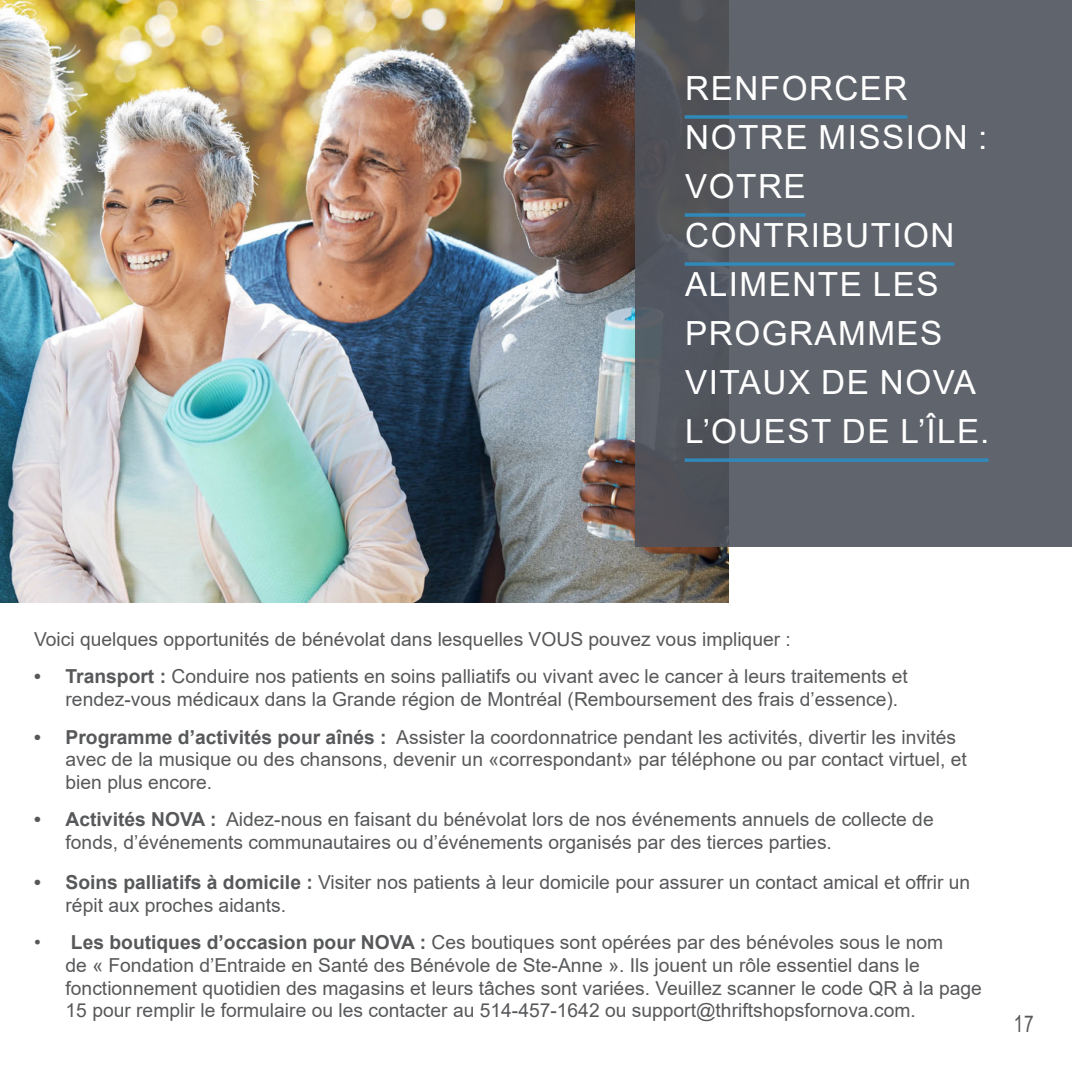
<style>
.page{position:relative;width:1072px;height:1072px;background:#fff}
.page>*{position:absolute;margin:0;border:0;box-sizing:border-box;transform-origin:0 0}
.SUBHEADER{font:33.25px/49px "Arial";letter-spacing:.045em;color:#fff}
.CC{font:23.1px "Arial Narrow";color:#57585a;scale:.91 1}
.body_text{font:19.25px/22.8px "Arial";color:#57585a}
.s1{font-weight:700}
</style>
<div class="page">
<img style="left:0;top:0;width:728px;height:602px">
<div style="left:635px;top:0;width:436px;height:546px;background:linear-gradient(to right,#565960,#646971)"></div>
<svg style="left:684px;top:115px;width:223px;height:4px"></svg>
<svg style="left:684px;top:213px;width:121px;height:4px"></svg>
<svg style="left:684px;top:262px;width:270px;height:4px"></svg>
<svg style="left:684px;top:458px;width:304px;height:4px"></svg>
<p class="SUBHEADER" style="left:685px;top:64px;width:224px">RENFORCER</p>
<p class="SUBHEADER" style="left:685px;top:113px;width:304px">NOTRE MISSION :<br>VOTRE</p>
<p class="SUBHEADER" style="left:685px;top:211px;width:271px">CONTRIBUTION</p>
<p class="SUBHEADER" style="left:685px;top:260px;width:306px">ALIMENTE LES<br>PROGRAMMES<br>VITAUX DE NOVA<br>L’OUEST DE L’ÎLE.</p>
<p class="body_text" style="left:34px;top:628px;width:758px">Voici quelques opportunités de bénévolat dans lesquelles VOUS pouvez vous impliquer :</p>
<p class="body_text" style="left:66px;top:665px;width:843px;text-indent:-31px"><span class="s1">• Transport :</span> Conduire nos patients en soins palliatifs ou vivant avec le cancer à leurs traitements et rendez-vous médicaux dans la Grande région de Montréal (Remboursement des frais d’essence).</p>
<p class="body_text" style="left:66px;top:725px;width:903px;text-indent:-31px"><span class="s1">• Programme d’activités pour aînés :</span> Assister la coordonnatrice pendant les activités, divertir les invités avec de la musique ou des chansons, devenir un «correspondant» par téléphone ou par contact virtuel, et bien plus encore.</p>
<p class="body_text" style="left:66px;top:808px;width:869px;text-indent:-31px"><span class="s1">• Activités NOVA :</span> Aidez-nous en faisant du bénévolat lors de nos événements annuels de collecte de fonds, d’événements communautaires ou d’événements organisés par des tierces parties.</p>
<p class="body_text" style="left:66px;top:870px;width:906px;text-indent:-31px"><span class="s1">• Soins palliatifs à domicile :</span> Visiter nos patients à leur domicile pour assurer un contact amical et offrir un répit aux proches aidants.</p>
<p class="body_text" style="left:66px;top:930px;width:917px;text-indent:-31px">• <span class="s1">Les boutiques d’occasion pour NOVA :</span> Ces boutiques sont opérées par des bénévoles sous le nom<br>de « Fondation d’Entraide en Santé des Bénévole de Ste-Anne ». Ils jouent un rôle essentiel dans le fonctionnement quotidien des magasins et leurs tâches sont variées. Veuillez scanner le code QR à la page 15 pour remplir le formulaire ou les contacter au 514-457-1642 ou support@thriftshopsfornova.com.</p>
<p class="CC" style="left:1013px;top:1007px;width:24px">17</p>
</div>
